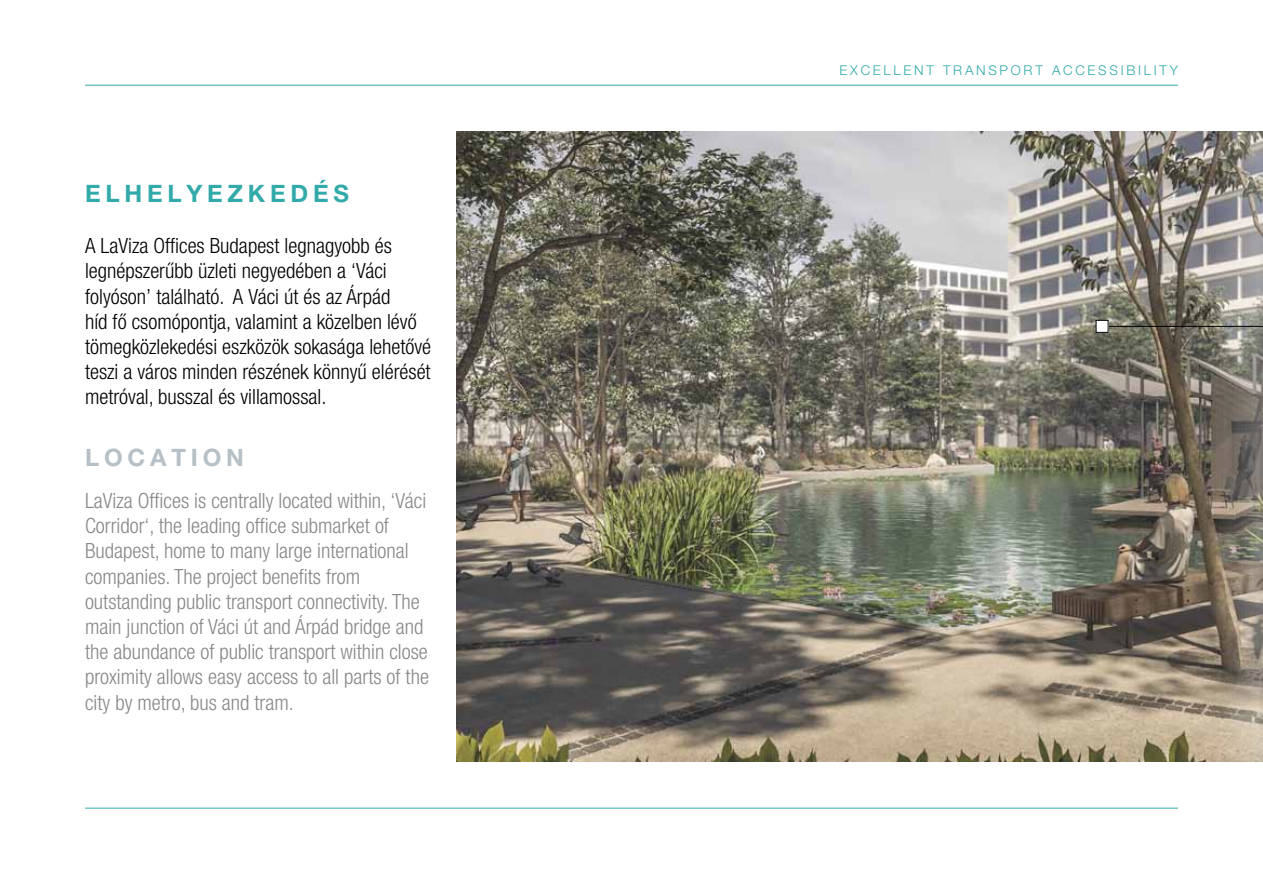
<style>
.page{position:relative;width:1263px;height:893px;background:#fff}
.page>*{position:absolute;margin:0;border:0;box-sizing:border-box;transform-origin:0 0}
.t1{font:700 24px "Helvetica Neue LT Pro";letter-spacing:.2em;color:#3aa}
.t2{font:700 24px "Helvetica Neue LT Pro";letter-spacing:.2em;color:#b6c0c6}
.t3{font:300 condensed 21px/25.2px "Helvetica Neue LT Pro";color:#87888a}
.t4{font:300 condensed 21px/25.2px "Helvetica Neue LT Pro";color:#000}
.t5{font:300 13.5px "Helvetica Neue LT Pro";letter-spacing:.2em;color:#3aa}
</style>
<div class="page">
<hr style="left:85px;top:85px;width:1093px;height:1px;background:#3aa">
<hr style="left:85px;top:808px;width:1093px;height:1px;background:#3aa">
<img style="left:456px;top:131px;width:807px;height:630px">
<hr style="left:1098px;top:326px;width:165px;height:1px;background:#000">
<div style="left:1096px;top:320px;width:12px;height:12px;background:#fff"></div>
<div style="left:1096px;top:320px;width:12px;height:13px;border:1px solid #000"></div>
<p class="t1" style="left:85px;top:179px;width:265px">ELHELYEZKEDÉS</p>
<p class="t4" style="left:85px;top:233px;width:348px">A LaViza Offices Budapest legnagyobb és legnépszerűbb üzleti negyedében a ‘Váci folyóson’ található. A Váci út és az Árpád<br>híd fő csomópontja, valamint a közelben lévő tömegközlekedési eszközök sokasága lehetővé teszi a város minden részének könnyű elérését metróval, busszal és villamossal.</p>
<p class="t2" style="left:85px;top:442px;width:160px">LOCATION</p>
<p class="t3" style="left:85px;top:488px;width:345px">LaViza Offices is centrally located within‚ ‘Váci Corridor‘, the leading office submarket of Budapest, home to many large international companies. The project benefits from outstanding public transport connectivity. The main junction of Váci út and Árpád bridge and the abundance of public transport within close proximity allows easy access to all parts of the city by metro, bus and tram.</p>
<p class="t5" style="left:839px;top:62px;width:33px">EXCELLEN</p>
<p class="t5" style="left:926px;top:62px;width:39px">T TRANSPOR</p>
<p class="t5" style="left:1035px;top:62px;width:29px">T ACCESS</p>
<p class="t5" style="left:1121px;top:62px;width:59px">IBILITY</p>
</div>
